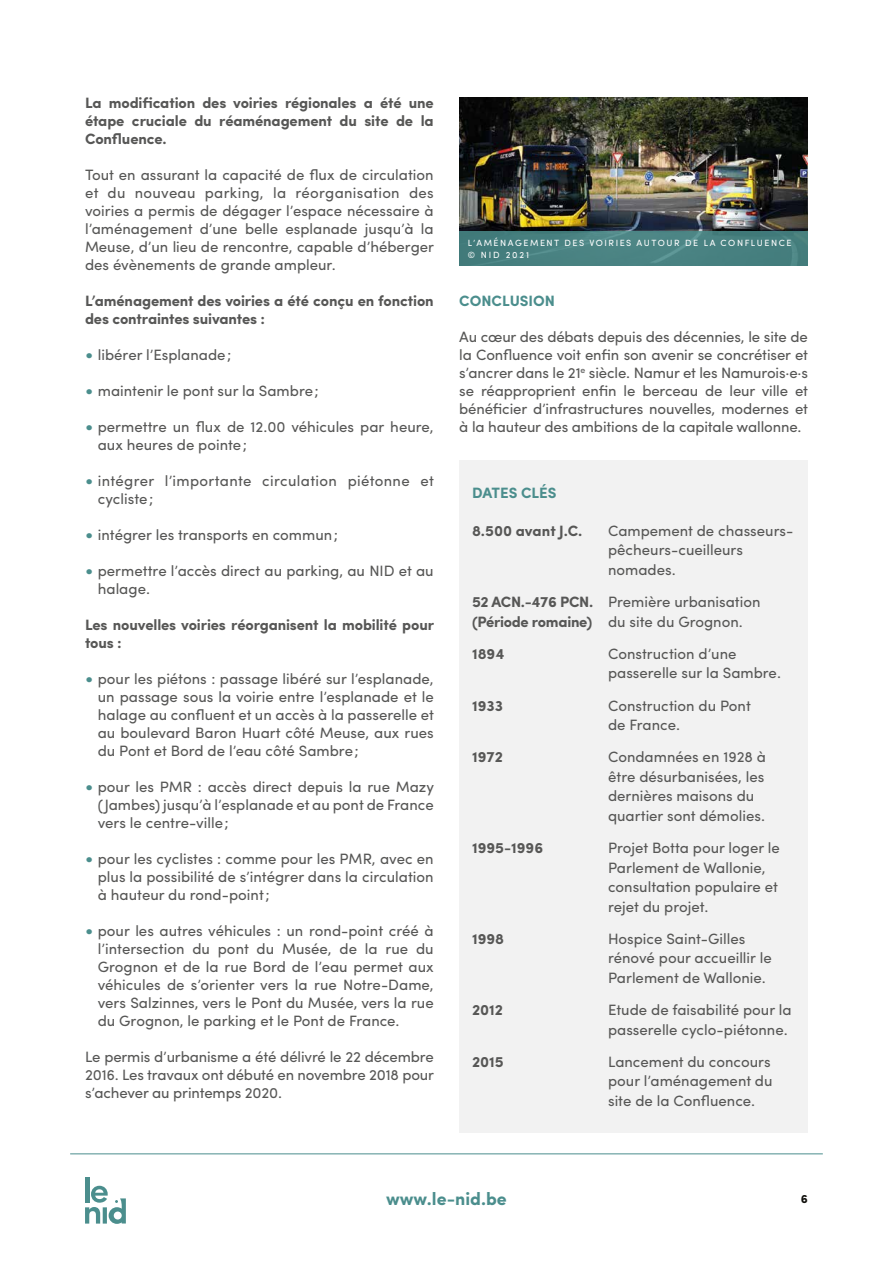
<style>
.page{position:relative;width:893px;height:1263px;background:#fff}
.page>*{position:absolute;margin:0;border:0;box-sizing:border-box;transform-origin:0 0}
.t1{font:700 18px "Sofia Pro";color:#4b8e8d}
.t2{font:15px/18px "Sofia Pro";color:#575756}
.t3{font:700 15px/18px "Sofia Pro";letter-spacing:-.01em;color:#575756}
.t4{font:15px/18px "Sofia Pro";letter-spacing:.02em;color:#575756}
.t5{font:700 15px "Sofia Pro";color:#4b8e8d}
.t6{font:700 12px "Sofia Pro";color:#11100c}
.t7{font:9px/12px "Sofia Pro";letter-spacing:.17em;color:#fff}
.s1{font-size:18px;color:#4b8e8d}
.s2{font-weight:700}
</style>
<div class="page">
<hr style="left:85px;top:1177px;width:4px;height:25px;background:#4b8e8d">
<svg style="left:85px;top:1186px;width:41px;height:38px"></svg>
<hr style="left:70px;top:1153px;width:753px;height:1px;background:#4b8e8d">
<img style="left:459px;top:98px;width:349px;height:133px">
<div style="left:459px;top:231px;width:349px;height:34px;background:#488181"></div>
<div style="left:459px;top:460px;width:349px;height:672px;background:#f2f2f2"></div>
<p class="t3" style="left:85px;top:93px;width:350px;text-align:justify">La modification des voiries régionales a été une étape cruciale du réaménagement du site de la Confluence.</p>
<p class="t2" style="left:85px;top:165px;width:351px;text-align:justify">Tout en assurant la capacité de flux de circulation et du nouveau parking, la réorganisation des voiries a permis de dégager l’espace nécessaire à l’aménagement d’une belle esplanade jusqu’à la Meuse, d’un lieu de rencontre, capable d’héberger des évènements de grande ampleur.</p>
<p class="t3" style="left:85px;top:291px;width:350px">L’aménagement des voiries a été conçu en fonction des contraintes suivantes :</p>
<p class="t2" style="left:85px;top:345px;width:148px"><span class="s1">•</span> libérer l’Esplanade;</p>
<p class="t2" style="left:85px;top:381px;width:235px"><span class="s1">•</span> maintenir le pont sur la Sambre;</p>
<p class="t2" style="left:98px;top:417px;width:337px;text-indent:-13px"><span class="s1">•</span> permettre un flux de 12.00 véhicules par heure, aux heures de pointe;</p>
<p class="t4" style="left:98px;top:471px;width:338px;text-indent:-13px"><span class="s1">•</span> intégrer l’importante circulation piétonne et cycliste;</p>
<p class="t2" style="left:85px;top:525px;width:254px"><span class="s1">•</span> intégrer les transports en commun;</p>
<p class="t2" style="left:98px;top:561px;width:337px;text-indent:-13px"><span class="s1">•</span> permettre l’accès direct au parking, au NID et au halage.</p>
<p class="t3" style="left:85px;top:615px;width:351px">Les nouvelles voiries réorganisent la mobilité pour tous :</p>
<p class="t2" style="left:98px;top:669px;width:338px;text-align:justify;text-indent:-13px"><span class="s1">•</span> pour les piétons : passage libéré sur l’esplanade, un passage sous la voirie entre l’esplanade et le halage au confluent et un accès à la passerelle et au boulevard Baron Huart côté Meuse, aux rues du Pont et Bord de l’eau côté Sambre;</p>
<p class="t2" style="left:98px;top:777px;width:338px;text-align:justify;text-indent:-13px"><span class="s1">•</span> pour les PMR : accès direct depuis la rue Mazy (Jambes) jusqu’à l’esplanade et au pont de France vers le centre-ville;</p>
<p class="t2" style="left:98px;top:849px;width:337px;text-align:justify;text-indent:-13px"><span class="s1">•</span> pour les cyclistes : comme pour les PMR, avec en plus la possibilité de s’intégrer dans la circulation à hauteur du rond-point;</p>
<p class="t2" style="left:98px;top:921px;width:337px;text-align:justify;text-indent:-13px"><span class="s1">•</span> pour les autres véhicules : un rond-point créé à l’intersection du pont du Musée, de la rue du Grognon et de la rue Bord de l’eau permet aux véhicules de s’orienter vers la rue Notre-Dame, vers Salzinnes, vers le Pont du Musée, vers la rue du Grognon, le parking et le Pont de France.</p>
<p class="t2" style="left:85px;top:1047px;width:351px;text-align:justify">Le permis d’urbanisme a été délivré le 22 décembre 2016. Les travaux ont débuté en novembre 2018 pour s’achever au printemps 2020.</p>
<p class="t7" style="left:468px;top:236px;width:325px">L’AMÉNAGEMENT DES VOIRIES AUTOUR DE LA CONFLUENCE © NID 2021</p>
<p class="t5" style="left:459px;top:289px;width:97px">CONCLUSION</p>
<p class="t2" style="left:459px;top:327px;width:350px;text-align:justify">Au cœur des débats depuis des décennies, le site de la Confluence voit enfin son avenir se concrétiser et s’ancrer dans le 21<sup>e</sup> siècle. Namur et les Namurois.e.s se réapproprient enfin le berceau de leur ville et bénéficier d’infrastructures nouvelles, modernes et à la hauteur des ambitions de la capitale wallonne.</p>
<p class="t5" style="left:472px;top:481px;width:86px">DATES CLÉS</p>
<p class="t3" style="left:472px;top:521px;width:112px">8.500 avant J.C.</p>
<p class="t2" style="left:608px;top:520px;width:187px;line-height:19.5px">Campement de chasseurs&shy;pêcheurs-cueilleurs nomades.</p>
<p class="t2" style="left:472px;top:591px;width:290px;line-height:19.5px"><span class="s2">52 ACN.-476 PCN.</span> Première urbanisation <span class="s2">(Période romaine)</span> du site du Grognon.</p>
<p class="t3" style="left:472px;top:644px;width:34px">1894</p>
<p class="t2" style="left:608px;top:643px;width:174px;line-height:19.5px">Construction d’une passerelle sur la Sambre.</p>
<p class="t3" style="left:472px;top:695px;width:32px">1933</p>
<p class="t2" style="left:608px;top:695px;width:144px;line-height:19.5px">Construction du Pont de France.</p>
<p class="t3" style="left:472px;top:747px;width:32px">1972</p>
<p class="t2" style="left:608px;top:746px;width:159px;line-height:19.5px">Condamnées en 1928 à être désurbanisées, les dernières maisons du quartier sont démolies.</p>
<p class="t3" style="left:472px;top:838px;width:73px">1995-1996</p>
<p class="t2" style="left:608px;top:837px;width:173px;line-height:19.5px">Projet Botta pour loger le<br>Parlement de Wallonie, consultation populaire et rejet du projet.</p>
<p class="t3" style="left:472px;top:929px;width:34px">1998</p>
<p class="t2" style="left:608px;top:928px;width:165px;line-height:19.5px">Hospice Saint-Gilles rénové pour accueillir le<br>Parlement de Wallonie.</p>
<p class="t3" style="left:472px;top:1000px;width:33px">2012</p>
<p class="t2" style="left:608px;top:999px;width:185px;line-height:19.5px">Etude de faisabilité pour la passerelle cyclo-piétonne.</p>
<p class="t3" style="left:472px;top:1052px;width:33px">2015</p>
<p class="t2" style="left:608px;top:1051px;width:166px;line-height:19.5px">Lancement du concours pour l’aménagement du site de la Confluence.</p>
<p class="t1" style="left:386px;top:1185px;width:122px">www.le-nid.be</p>
<p class="t6" style="left:801px;top:1189px;width:9px">6</p>
</div>
